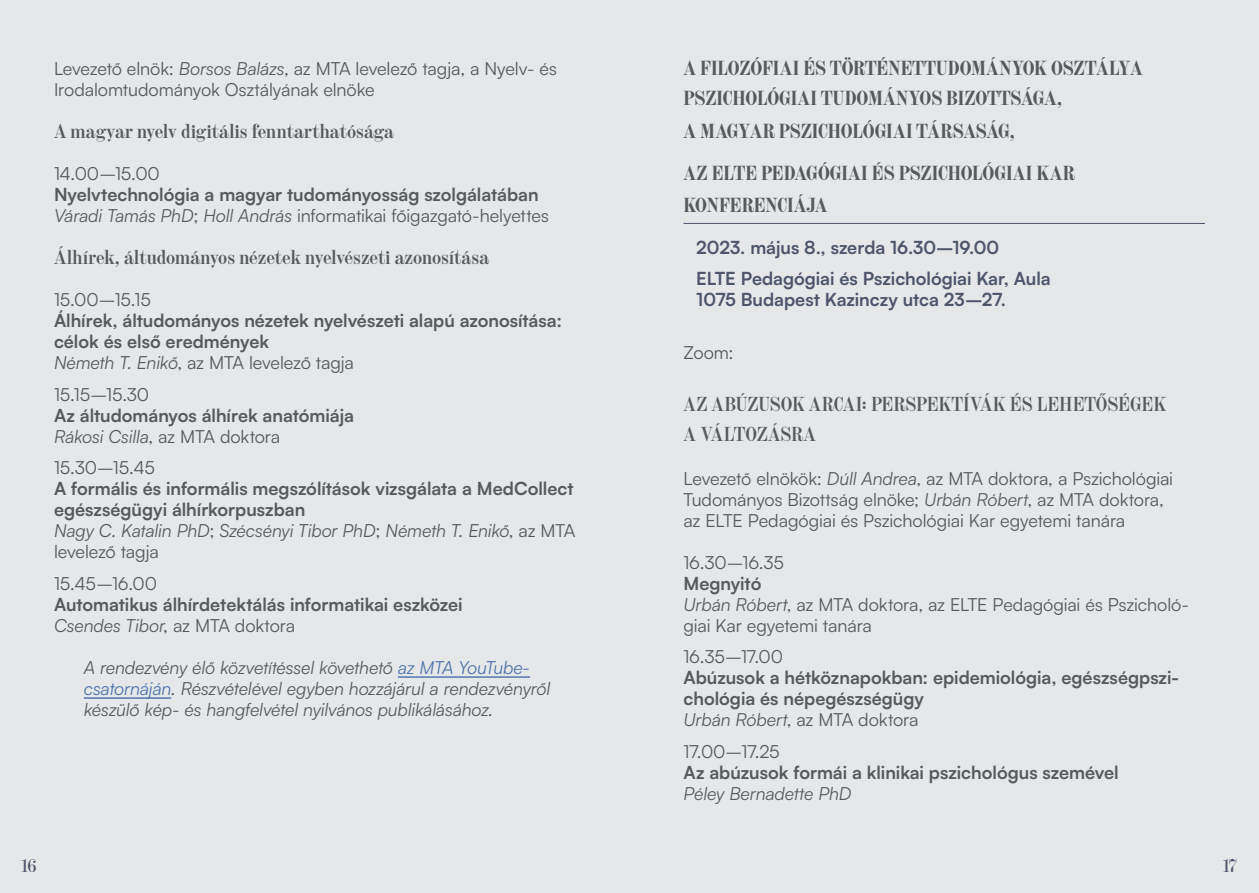
<style>
.page{position:relative;width:1259px;height:893px;background:#e6e7e8}
.page>*{position:absolute;margin:0;border:0;box-sizing:border-box;transform-origin:0 0}
.t1{font:700 19.5px/30px "Amen Display";color:#58595b}
.t2{font:500 19.5px/30px "Amen Display";color:#58595b}
.t3{font:700 18px/21px "Satoshi";color:#58595b}
.t4{font:18px/21px "Satoshi";letter-spacing:-.005em;color:#58595b}
.t5{font:italic 18px/21px "Satoshi";letter-spacing:-.01em;color:#58595b}
.t6{font:700 18px/31.5px "Satoshi";color:#4e556b}
.t7{font:18px "Amen Display";color:#4e556b}
.s1{font-style:italic}
.s2{font-weight:400;font-style:italic}
.s3{font-weight:400}
.s4{color:#4f73ad}
.s5{font-weight:700}
</style>
<div class="page">
<hr style="left:398px;top:676px;width:132px;height:2px;background:#4f73ad">
<hr style="left:84px;top:697px;width:87px;height:2px;background:#4f73ad">
<hr style="left:683px;top:223px;width:522px;height:1px;background:#4e556b">
<p class="t4" style="left:54px;top:57px;width:504px">Levezető elnök: <span class="s1">Borsos Balázs</span>, az MTA levelező tagja, a Nyelv- és<br>Irodalomtudományok Osztályának elnöke</p>
<p class="t2" style="left:54px;top:117px;width:342px">A magyar nyelv digitális fenntarthatósága</p>
<p class="t4" style="left:54px;top:162px;width:107px">14.00–15.00</p>
<p class="t3" style="left:54px;top:183px;width:496px">Nyelvtechnológia a magyar tudományosság szolgálatában<br><span class="s2">Váradi Tamás PhD</span><span class="s3">;</span> <span class="s2">Holl András</span> <span class="s3">informatikai főigazgató-helyettes</span></p>
<p class="t2" style="left:54px;top:243px;width:437px">Álhírek, áltudományos nézetek nyelvészeti azonosítása</p>
<p class="t4" style="left:54px;top:288px;width:98px">15.00–15.15</p>
<p class="t3" style="left:54px;top:309px;width:509px">Álhírek, áltudományos nézetek nyelvészeti alapú azonosítása: célok és első eredmények<br><span class="s2">Németh T. Enikő</span><span class="s3">, az MTA levelező tagja</span></p>
<p class="t4" style="left:54px;top:383px;width:97px">15.15–15.30</p>
<p class="t3" style="left:54px;top:403px;width:301px">Az áltudományos álhírek anatómiája<br><span class="s2">Rákosi Csilla</span><span class="s3">, az MTA doktora</span></p>
<p class="t4" style="left:54px;top:456px;width:103px">15.30–15.45</p>
<p class="t3" style="left:54px;top:477px;width:523px">A formális és informális megszólítások vizsgálata a MedCollect egészségügyi álhírkorpuszban<br><span class="s2">Nagy C. Katalin PhD</span><span class="s3">;</span> <span class="s2">Szécsényi Tibor PhD</span><span class="s3">;</span> <span class="s2">Németh T. Enikő</span><span class="s3">, az MTA levelező tagja</span></p>
<p class="t4" style="left:54px;top:572px;width:104px">15.45–16.00</p>
<p class="t3" style="left:54px;top:592px;width:410px">Automatikus álhírdetektálás informatikai eszközei<br><span class="s2">Csendes Tibor</span><span class="s3">, az MTA doktora</span></p>
<p class="t5" style="left:84px;top:656px;width:468px">A rendezvény élő közvetítéssel követhető <span class="s4">az MTA YouTube&shy;csatornáján</span>. Részvételével egyben hozzájárul a rendezvényről készülő kép- és hangfelvétel nyilvános publikálásához.</p>
<p class="t1" style="left:683px;top:53px;width:461px">A FILOZÓFIAI ÉS TÖRTÉNETTUDOMÁNYOK OSZTÁLYA<br>PSZICHOLÓGIAI TUDOMÁNYOS BIZOTTSÁGA,</p>
<p class="t1" style="left:683px;top:110px;width:393px;line-height:42px">A MAGYAR PSZICHOLÓGIAI TÁRSASÁG,<br>AZ ELTE PEDAGÓGIAI ÉS PSZICHOLÓGIAI KAR</p>
<p class="t1" style="left:683px;top:190px;width:145px">KONFERENCIÁJA</p>
<p class="t6" style="left:696px;top:230px;width:356px">2023. május 8., szerda 16.30–19.00<br>ELTE Pedagógiai és Pszichológiai Kar, Aula</p>
<p class="t6" style="left:696px;top:283px;width:311px">1075 Budapest Kazinczy utca 23–27.</p>
<p class="t4" style="left:683px;top:341px;width:52px">Zoom:</p>
<p class="t2" style="left:683px;top:390px;width:484px">AZ ABÚZUSOK ARCAI: PERSPEKTÍVÁK ÉS LEHETŐSÉGEK<br>A VÁLTOZÁSRA</p>
<p class="t4" style="left:683px;top:467px;width:491px">Levezető elnökök: <span class="s1">Dúll Andrea</span>, az MTA doktora, a Pszichológiai<br>Tudományos Bizottság elnöke; <span class="s1">Urbán Róbert</span>, az MTA doktora, az ELTE Pedagógiai és Pszichológiai Kar egyetemi tanára</p>
<p class="t4" style="left:683px;top:551px;width:102px">16.30–16.35</p>
<p class="t4" style="left:683px;top:572px;width:507px"><span class="s5">Megnyitó<br></span><span class="s1">Urbán Róbert</span>, az MTA doktora, az ELTE Pedagógiai és Pszicholó&shy;giai Kar egyetemi tanára</p>
<p class="t4" style="left:683px;top:645px;width:101px">16.35–17.00</p>
<p class="t3" style="left:683px;top:666px;width:497px">Abúzusok a hétköznapokban: epidemiológia, egészségpszi&shy;chológia és népegészségügy<br><span class="s2">Urbán Róbert</span><span class="s3">, az MTA doktora</span></p>
<p class="t4" style="left:683px;top:740px;width:98px">17.00–17.25</p>
<p class="t3" style="left:683px;top:760px;width:437px">Az abúzusok formái a klinikai pszichológus szemével</p>
<p class="t5" style="left:683px;top:782px;width:169px">Péley Bernadette PhD</p>
<p class="t7" style="left:21px;top:856px;width:17px">16</p>
<p class="t7" style="left:1223px;top:856px;width:15px">17</p>
</div>
